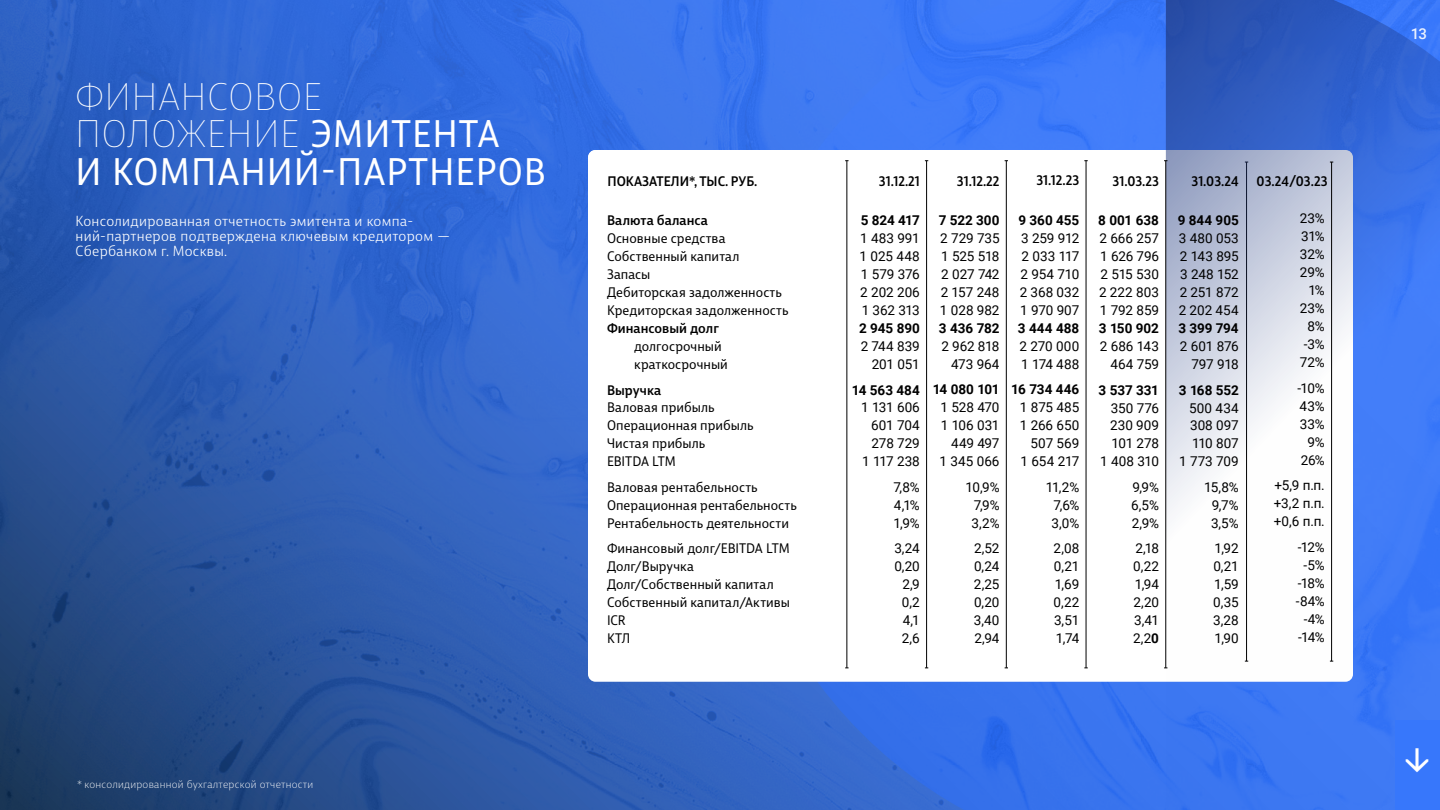
<style>
.page{position:relative;width:1440px;height:810px;background:#fff}
.page>*{position:absolute;margin:0;border:0;box-sizing:border-box;transform-origin:0 0}
.t1{font:37.5px/37.5px "Big City Grotesque Pro";letter-spacing:.025em;color:#fff}
.t2{font:30px "Navigo";color:#fff}
.t3{font:500 15px "Roboto";color:#fff}
.t4{font:14.25px/15px "Big City Grotesque Pro";letter-spacing:.025em;color:#fff}
.t5{font:13.5px/18px "Roboto";letter-spacing:-.01em;color:#000;text-align:justify}
.t6{font:13.5px/18px "Big City Grotesque Pro";letter-spacing:.005em;color:#000}
.t7{font:700 13.5px "Roboto";letter-spacing:-.005em;color:#000}
.t8{font:500 13.5px "Big City Grotesque Pro";color:#000}
.t9{font:300 10.5px "Big City Grotesque Pro";letter-spacing:.025em;color:#fff}
.s1{font-weight:100}
.s2{font-weight:700}
</style>
<div class="page">
<img style="left:0;top:0;width:1148px;height:810px">
<div style="left:588px;top:150px;width:765px;height:532px;background:#fff;border-radius:8px"></div>
<svg style="left:1148px;top:0;width:292px;height:810px"></svg>
<hr style="left:1331px;top:162px;width:1px;height:499px;background:#000">
<div style="left:1395px;top:720px;width:45px;height:90px;background:#3777fb"></div>
<hr style="left:1086px;top:161px;width:1px;height:507px;background:#000">
<hr style="left:1165px;top:161px;width:1px;height:507px;background:#000">
<hr style="left:1006px;top:161px;width:1px;height:507px;background:#000">
<hr style="left:926px;top:161px;width:1px;height:507px;background:#000">
<hr style="left:846px;top:161px;width:1px;height:507px;background:#000">
<h1 class="t1" style="left:75px;top:75px;width:472px"><span class="s1">ФИНАНСОВОЕ<br>ПОЛОЖЕНИЕ</span> ЭМИТЕНТА<br>И КОМПАНИЙ-ПАРТНЕРОВ</h1>
<p class="t4" style="left:75px;top:212px;width:376px">Консолидированная отчетность эмитента и компа&shy;ний-партнеров подтверждена ключевым кредитором —<br>Сбербанком г. Москвы.</p>
<p class="t9" style="left:77px;top:776px;width:238px">* консолидированной бухгалтерской отчетности</p>
<p class="t8" style="left:608px;top:170px;width:151px">ПОКАЗАТЕЛИ*, ТЫС. РУБ.</p>
<p class="t8" style="left:607px;top:209px;width:102px">Валюта баланса</p>
<p class="t6" style="left:607px;top:228px;width:183px">Основные средства<br>Собственный капитал<br>Запасы<br>Дебиторская задолженность<br>Кредиторская задолженность</p>
<p class="t8" style="left:607px;top:317px;width:113px">Финансовый долг</p>
<p class="t6" style="left:634px;top:336px;width:95px">долгосрочный краткосрочный</p>
<p class="t8" style="left:607px;top:379px;width:56px">Выручка</p>
<p class="t6" style="left:607px;top:398px;width:148px">Валовая прибыль<br>Операционная прибыль<br>Чистая прибыль<br>EBITDA LTM</p>
<p class="t6" style="left:607px;top:477px;width:191px">Валовая рентабельность<br>Операционная рентабельность<br>Рентабельность деятельности</p>
<p class="t6" style="left:607px;top:539px;width:184px">Финансовый долг/EBITDA LTM<br>Долг/Выручка<br>Долг/Собственный капитал<br>Собственный капитал/Активы<br>ICR<br>КТЛ</p>
<p class="t8" style="left:879px;top:170px;width:42px">31.12.21</p>
<p class="t8" style="left:957px;top:170px;width:44px">31.12.22</p>
<p class="t7" style="left:861px;top:211px;width:61px">5 824 417</p>
<p class="t5" style="left:860px;top:229px;width:62px">1 483 991<br>1 025 448<br>1 579 376<br>2 202 206<br>1 362 313</p>
<p class="t7" style="left:859px;top:319px;width:62px">2 945 890</p>
<p class="t5" style="left:861px;top:337px;width:61px;text-align:right">2 744 839<br>201 051</p>
<p class="t7" style="left:852px;top:380px;width:69px">14 563 484</p>
<p class="t5" style="left:861px;top:398px;width:60px;text-align:right">1 131 606<br>601 704<br>278 729<br>1 117 238</p>
<p class="t5" style="left:893px;top:478px;width:28px">7,8% 4,1% 1,9%</p>
<p class="t5" style="left:894px;top:539px;width:27px;text-align:right">3,24<br>0,20<br>2,9<br>0,2<br>4,1<br>2,6</p>
<p class="t7" style="left:939px;top:211px;width:62px">7 522 300</p>
<p class="t5" style="left:940px;top:229px;width:61px">2 729 735<br>1 525 518<br>2 027 742<br>2 157 248<br>1 028 982</p>
<p class="t7" style="left:939px;top:319px;width:62px">3 436 782</p>
<p class="t5" style="left:941px;top:337px;width:60px;text-align:right">2 962 818<br>473 964</p>
<p class="t7" style="left:933px;top:380px;width:68px">14 080 101</p>
<p class="t5" style="left:940px;top:398px;width:61px;text-align:right">1 528 470<br>1 106 031<br>449 497<br>1 345 066</p>
<p class="t5" style="left:972px;top:478px;width:29px;text-indent:-6px">10,9% 7,9% 3,2%</p>
<p class="t5" style="left:974px;top:539px;width:27px">2,52<br>0,24<br>2,25<br>0,20<br>3,40<br>2,94</p>
<p class="t8" style="left:1036px;top:170px;width:44px">31.12.23</p>
<p class="t7" style="left:1019px;top:211px;width:62px">9 360 455</p>
<p class="t5" style="left:1020px;top:229px;width:61px">3 259 912<br>2 033 117<br>2 954 710<br>2 368 032<br>1 970 907</p>
<p class="t7" style="left:1018px;top:319px;width:63px">3 444 488</p>
<p class="t5" style="left:1020px;top:337px;width:61px">2 270 000<br>1 174 488</p>
<p class="t7" style="left:1011px;top:380px;width:69px">16 734 446</p>
<p class="t5" style="left:1020px;top:398px;width:61px;text-align:right">1 875 485<br>1 266 650<br>507 569<br>1 654 217</p>
<p class="t5" style="left:1046px;top:478px;width:35px;text-align:center">11,2%<br>7,6%<br>3,0%</p>
<p class="t5" style="left:1054px;top:539px;width:27px">2,08<br>0,21<br>1,69<br>0,22<br>3,51<br>1,74</p>
<p class="t8" style="left:1113px;top:170px;width:48px">31.03.23</p>
<p class="t8" style="left:1257px;top:170px;width:72px">03.24/03.23</p>
<p class="t7" style="left:1098px;top:211px;width:62px">8 001 638</p>
<p class="t5" style="left:1099px;top:229px;width:61px">2 666 257<br>1 626 796<br>2 515 530<br>2 222 803<br>1 792 859</p>
<p class="t7" style="left:1099px;top:319px;width:62px">3 150 902</p>
<p class="t5" style="left:1100px;top:337px;width:61px;text-align:right">2 686 143<br>464 759</p>
<p class="t7" style="left:1099px;top:380px;width:62px">3 537 331</p>
<p class="t5" style="left:1100px;top:398px;width:60px;text-align:right">350 776<br>230 909<br>101 278<br>1 408 310</p>
<p class="t5" style="left:1131px;top:478px;width:29px">9,9% 6,5% 2,9%</p>
<p class="t5" style="left:1133px;top:539px;width:27px">2,18<br>0,22<br>1,94<br>2,20<br>3,41<br>2,2<span class="s2">0</span></p>
<p class="t8" style="left:1192px;top:170px;width:49px">31.03.24</p>
<p class="t7" style="left:1178px;top:211px;width:63px">9 844 905</p>
<p class="t5" style="left:1179px;top:229px;width:62px">3 480 053<br>2 143 895<br>3 248 152<br>2 251 872<br>2 202 454</p>
<p class="t7" style="left:1178px;top:319px;width:62px">3 399 794</p>
<p class="t5" style="left:1180px;top:337px;width:60px;text-align:right">2 601 876<br>797 918</p>
<p class="t7" style="left:1179px;top:380px;width:61px">3 168 552</p>
<p class="t5" style="left:1179px;top:398px;width:61px;text-align:right">500 434<br>308 097<br>110 807<br>1 773 709</p>
<p class="t5" style="left:1204px;top:478px;width:36px;text-align:center">15,8%<br>9,7%<br>3,5%</p>
<p class="t5" style="left:1213px;top:539px;width:27px">1,92<br>0,21<br>1,59<br>0,35<br>3,28<br>1,90</p>
<p class="t5" style="left:1300px;top:209px;width:26px;text-align:right">23%<br>31%<br>32%<br>29%<br>1%<br>23%<br>8% -3%<br>72%</p>
<p class="t5" style="left:1298px;top:379px;width:29px;text-align:right">-10%<br>43%<br>33%<br>9%<br>26%</p>
<p class="t5" style="left:1274px;top:476px;width:53px">+5,9 п.п. +3,2 п.п. +0,6 п.п.</p>
<p class="t5" style="left:1296px;top:538px;width:30px;text-align:center">-12% -5% -18% -84% -4% -14%</p>
<p class="t3" style="left:1410px;top:24px;width:19px">13</p>
<h2 class="t2" style="left:1400px;top:737px;width:37px">↓</h2>
</div>
